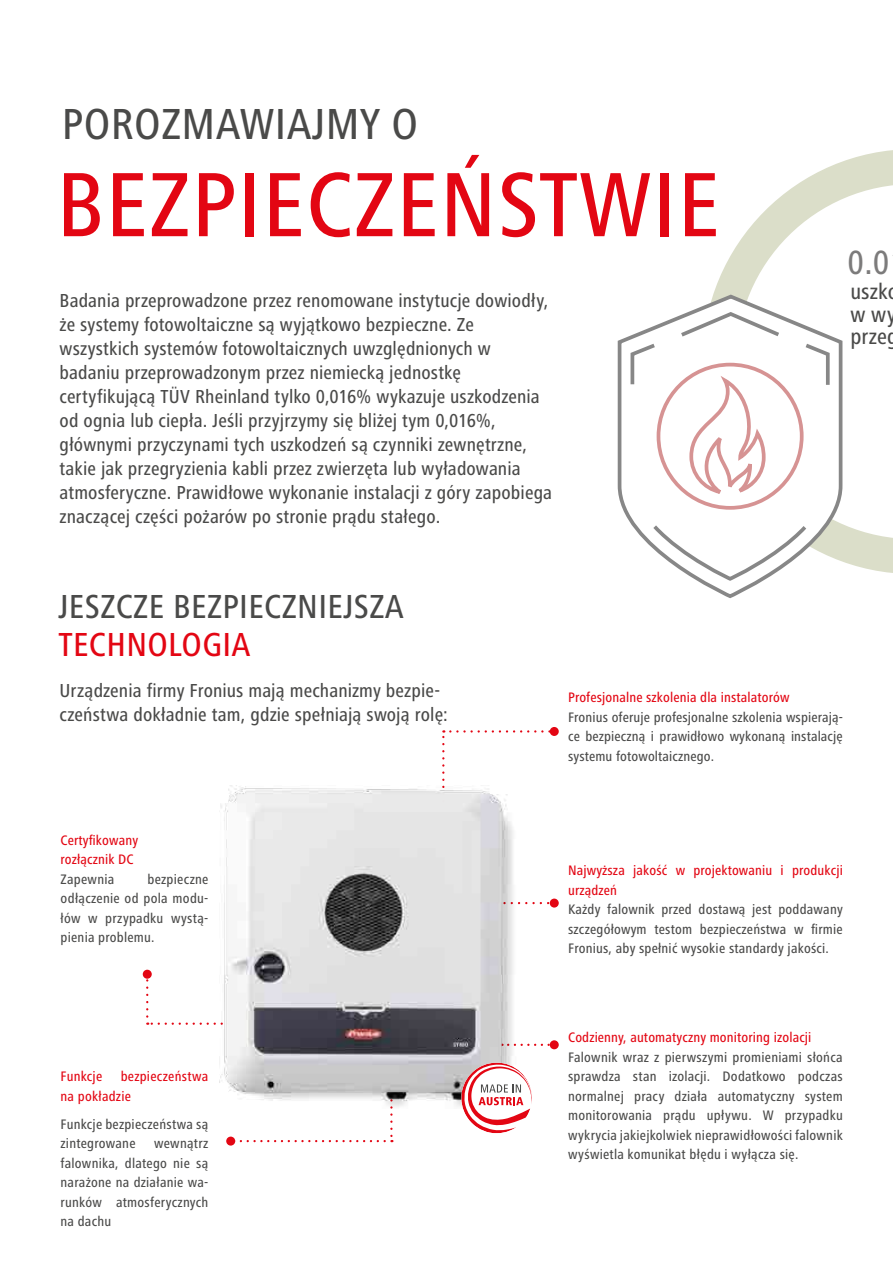
<style>
.page{position:relative;width:893px;height:1263px;background:#fff}
.page>*{position:absolute;margin:0;border:0;box-sizing:border-box;transform-origin:0 0}
.t1{font:500 condensed 94.5px "Frutiger Next LTW1 G";letter-spacing:.01em;color:#e30613}
.t2{font:500 condensed 45px "Frutiger Next LTW1 G";letter-spacing:.01em;color:#4a4a49}
.t3{font:500 condensed 34.8px "Frutiger Next LTW1 G";color:#7c7b7b}
.t4{font:500 condensed 34.5px "Frutiger Next LTW1 G";letter-spacing:.01em;color:#4a4a49}
.t5{font:500 condensed 34.5px "Frutiger Next LTW1 G";letter-spacing:.01em;color:#e30613}
.t6{font:500 condensed 22.65px/22.2px "Frutiger Next LTW1 G";letter-spacing:.01em;color:#4a4a49}
.t7{font:500 condensed 19.5px/24px "Frutiger Next LTW1 G";letter-spacing:.005em;color:#4a4a49}
.t8{font:500 condensed 14.25px/19.5px "Frutiger Next LTW1 G";letter-spacing:.015em;color:#4a4a49;text-align:justify}
.t9{font:500 condensed 14.25px/19.5px "Frutiger Next LTW1 G";letter-spacing:.01em;color:#e30613}
</style>
<div class="page">
<svg style="left:442px;top:730px;width:2px;height:28px"></svg>
<svg style="left:450px;top:730px;width:100px;height:2px"></svg>
<div style="left:550px;top:727px;width:9px;height:9px;background:#e30613;border-radius:50%"></div>
<svg style="left:235px;top:1108px;width:158px;height:34px"></svg>
<div style="left:226px;top:1136px;width:9px;height:9px;background:#e30613;border-radius:50%"></div>
<svg style="left:147px;top:1022px;width:27px;height:3px"></svg>
<svg style="left:146px;top:979px;width:2px;height:37px"></svg>
<div style="left:143px;top:970px;width:9px;height:9px;background:#e30613;border-radius:50%"></div>
<svg style="left:527px;top:902px;width:23px;height:2px"></svg>
<div style="left:550px;top:898px;width:9px;height:9px;background:#e30613;border-radius:50%"></div>
<svg style="left:527px;top:1044px;width:23px;height:2px"></svg>
<div style="left:550px;top:1040px;width:9px;height:9px;background:#e30613;border-radius:50%"></div>
<img style="left:178px;top:758px;width:349px;height:350px">
<svg style="left:461px;top:1062px;width:71px;height:71px"></svg>
<svg style="left:714px;top:150px;width:179px;height:423px"></svg>
<svg style="left:617px;top:293px;width:227px;height:305px"></svg>
<div style="left:657px;top:363px;width:147px;height:147px;border:4px solid #d69393;border-radius:50%"></div>
<svg style="left:688px;top:371px;width:79px;height:131px"></svg>
<svg style="left:649px;top:521px;width:161px;height:61px"></svg>
<svg style="left:801px;top:341px;width:30px;height:48px"></svg>
<svg style="left:629px;top:341px;width:30px;height:47px"></svg>
<svg style="left:677px;top:310px;width:106px;height:30px"></svg>
<h2 class="t2" style="left:62px;top:98px;width:358px">POROZMAWIAJMY O</h2>
<h1 class="t1" style="left:56px;top:151px;width:665px">BEZPIECZEŃSTWIE</h1>
<p class="t7" style="left:60px;top:289px;width:494px">Badania przeprowadzone przez renomowane instytucje dowiodły, że systemy fotowoltaiczne są wyjątkowo bezpieczne. Ze wszystkich systemów fotowoltaicznych uwzględnionych w badaniu przeprowadzonym przez niemiecką jednostkę certyfikującą TÜV Rheinland tylko 0,016% wykazuje uszkodzenia od ognia lub ciepła. Jeśli przyjrzymy się bliżej tym 0,016%, głównymi przyczynami tych uszkodzeń są czynniki zewnętrzne, takie jak przegryzienia kabli przez zwierzęta lub wyładowania atmosferyczne. Prawidłowe wykonanie instalacji z góry zapobiega znaczącej części pożarów po stronie prądu stałego.</p>
<h3 class="t4" style="left:58px;top:587px;width:347px">JESZCZE BEZPIECZNIEJSZA</h3>
<h3 class="t5" style="left:58px;top:624px;width:194px">TECHNOLOGIA</h3>
<h3 class="t3" style="left:847px;top:242px;width:44px">0.0</h3>
<h3 class="t6" style="left:850px;top:281px;width:49px">uszk w wy przeg</h3>
<h3 class="t7" style="left:60px;top:678px;width:390px">Urządzenia firmy Fronius mają mechanizmy bezpie&shy;czeństwa dokładnie tam, gdzie spełniają swoją rolę:</h3>
<p class="t9" style="left:61px;top:830px;width:79px">Certyfikowany rozłącznik DC</p>
<p class="t8" style="left:61px;top:869px;width:55px">Zapewnia</p>
<p class="t8" style="left:61px;top:869px;width:149px;text-indent:87px">bezpieczne odłączenie od pola modu&shy;łów w przypadku wystą&shy;pienia problemu.</p>
<p class="t9" style="left:61px;top:1067px;width:149px;text-indent:60px">bezpieczeństwa na pokładzie</p>
<p class="t8" style="left:61px;top:1114px;width:149px">Funkcje bezpieczeństwa są zintegrowane</p>
<p class="t9" style="left:61px;top:1067px;width:43px">Funkcje</p>
<p class="t8" style="left:61px;top:1134px;width:149px;text-indent:94px">wewnątrz falownika, dlatego nie są narażone na działanie wa&shy;runków atmosferycznych na dachu</p>
<p class="t9" style="left:568px;top:688px;width:223px">Profesjonalne szkolenia dla instalatorów</p>
<p class="t8" style="left:568px;top:707px;width:276px">Fronius oferuje profesjonalne szkolenia wspierają&shy;ce bezpieczną i prawidłowo wykonaną instalację systemu fotowoltaicznego.</p>
<p class="t9" style="left:568px;top:861px;width:276px">Najwyższa jakość w projektowaniu i produkcji urządzeń</p>
<p class="t8" style="left:568px;top:900px;width:276px">Każdy falownik przed dostawą jest poddawany szczegółowym testom bezpieczeństwa w firmie Fronius, aby spełnić wysokie standardy jakości.</p>
<p class="t9" style="left:568px;top:1028px;width:245px">Codzienny, automatyczny monitoring izolacji</p>
<p class="t8" style="left:568px;top:1047px;width:276px">Falownik wraz z pierwszymi promieniami słońca sprawdza stan izolacji. Dodatkowo podczas normalnej pracy działa automatyczny system monitorowania prądu upływu. W przypadku wykrycia jakiejkolwiek nieprawidłowości falownik wyświetla komunikat błędu i wyłącza się.</p>
</div>
